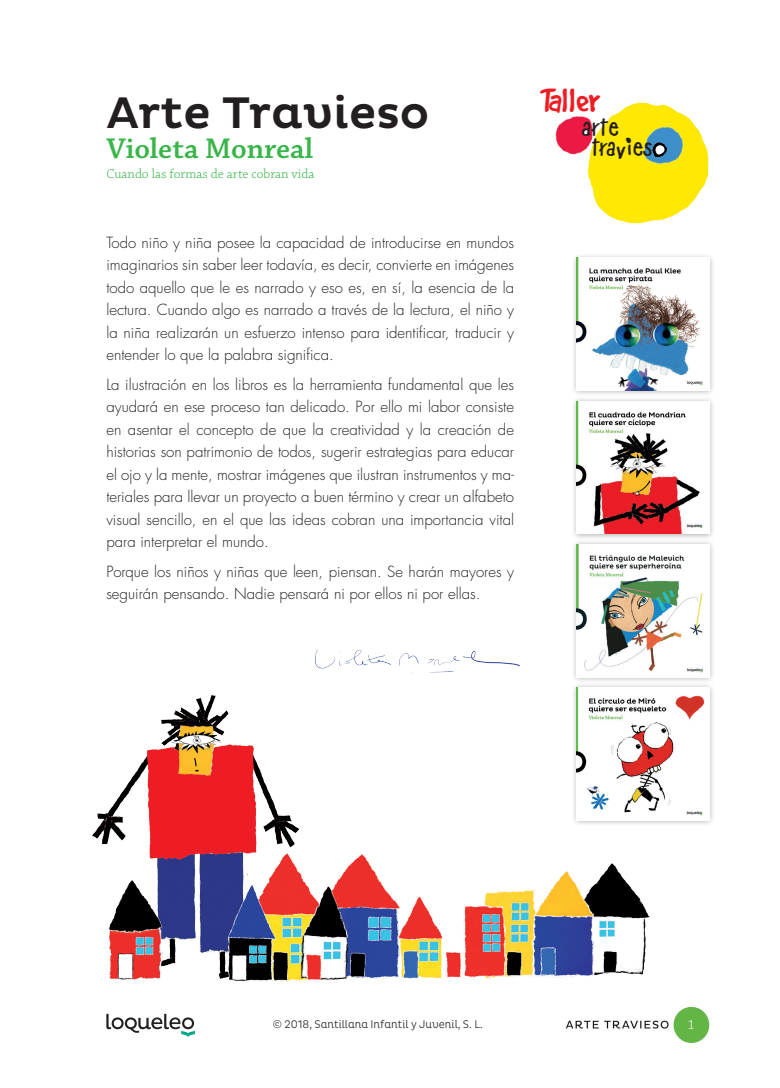
<style>
.page{position:relative;width:780px;height:1088px;background:#fff}
.page>*{position:absolute;margin:0;border:0;box-sizing:border-box;transform-origin:0 0}
.t1{font:500 45px "Pluto";color:#231f20}
.t2{font:36.75px "Good Dog";color:#ee1d23}
.t3{font:600 30px "Chaparral Pro";color:#3ab54a}
.t4{font:27.12px "Bad Dog";color:#231f20}
.t5{font:300 15px/22.5px "Futura Std";color:#231f20;text-align:justify}
.t6{font:300 13.75px "Chaparral Pro";color:#3ab54a}
.t7{font:300 13.75px "Chaparral Pro";color:#fff}
.t8{font:300 11.25px "Pluto Cond";color:#231f20}
</style>
<div class="page">
<svg style="left:106px;top:1014px;width:89px;height:23px"></svg>
<img style="left:565px;top:1007px;width:144px;height:36px">
<img style="left:555px;top:116px;width:28px;height:39px">
<img style="left:583px;top:102px;width:126px;height:122px">
<img style="left:634px;top:119px;width:58px;height:58px">
<img style="left:652px;top:143px;width:14px;height:14px">
<svg style="left:656px;top:146px;width:8px;height:8px"></svg>
<img style="left:92px;top:695px;width:558px;height:288px">
<div style="left:571px;top:539px;width:144px;height:145px;background:#231f20;opacity:.35"></div>
<img style="left:576px;top:544px;width:133px;height:133px">
<div style="left:571px;top:682px;width:144px;height:145px;background:#231f20;opacity:.35"></div>
<img style="left:576px;top:688px;width:133px;height:132px">
<div style="left:571px;top:396px;width:144px;height:144px;background:#231f20;opacity:.35"></div>
<img style="left:576px;top:401px;width:133px;height:133px">
<div style="left:571px;top:253px;width:144px;height:144px;background:#231f20;opacity:.35"></div>
<img style="left:576px;top:258px;width:133px;height:133px">
<img style="left:315px;top:650px;width:204px;height:24px">
<h1 class="t1" style="left:106px;top:87px;width:324px">Arte Travieso</h1>
<h3 class="t3" style="left:106px;top:131px;width:208px">Violeta Monreal</h3>
<p class="t6" style="left:106px;top:166px;width:210px">Cuando las formas de arte cobran vida</p>
<p class="t5" style="left:106px;top:231px;width:409px">Todo niño y niña posee la capacidad de introducirse en mundos imaginarios sin saber leer todavía, es decir, convierte en imágenes todo aquello que le es narrado y eso es, en sí, la esencia de la lectura. Cuando algo es narrado a través de la lectura, el niño y la niña realizarán un esfuerzo intenso para identificar, traducir y entender lo que la palabra significa.</p>
<p class="t5" style="left:106px;top:373px;width:409px">La ilustración en los libros es la herramienta fundamental que les ayudará en ese proceso tan delicado. Por ello mi labor consiste en asentar el concepto de que la creatividad y la creación de historias son patrimonio de todos, sugerir estrategias para educar el ojo y la mente, mostrar imágenes que ilustran instrumentos y ma&shy;teriales para llevar un proyecto a buen término y crear un alfabeto visual sencillo, en el que las ideas cobran una importancia vital para interpretar el mundo.</p>
<p class="t5" style="left:106px;top:560px;width:409px">Porque los niños y niñas que leen, piensan. Se harán mayores y seguirán pensando. Nadie pensará ni por ellos ni por ellas.</p>
<h2 class="t2" style="left:540px;top:81px;width:62px">Taller</h2>
<h3 class="t4" style="left:582px;top:115px;width:38px">arTe</h3>
<h3 class="t4" style="left:592px;top:135px;width:62px">Travies</h3>
<p class="t8" style="left:273px;top:1018px;width:212px">© 2018, Santillana Infantil y Juvenil, S. L.</p>
<p class="t7" style="left:687px;top:1017px;width:9px">1</p>
</div>
